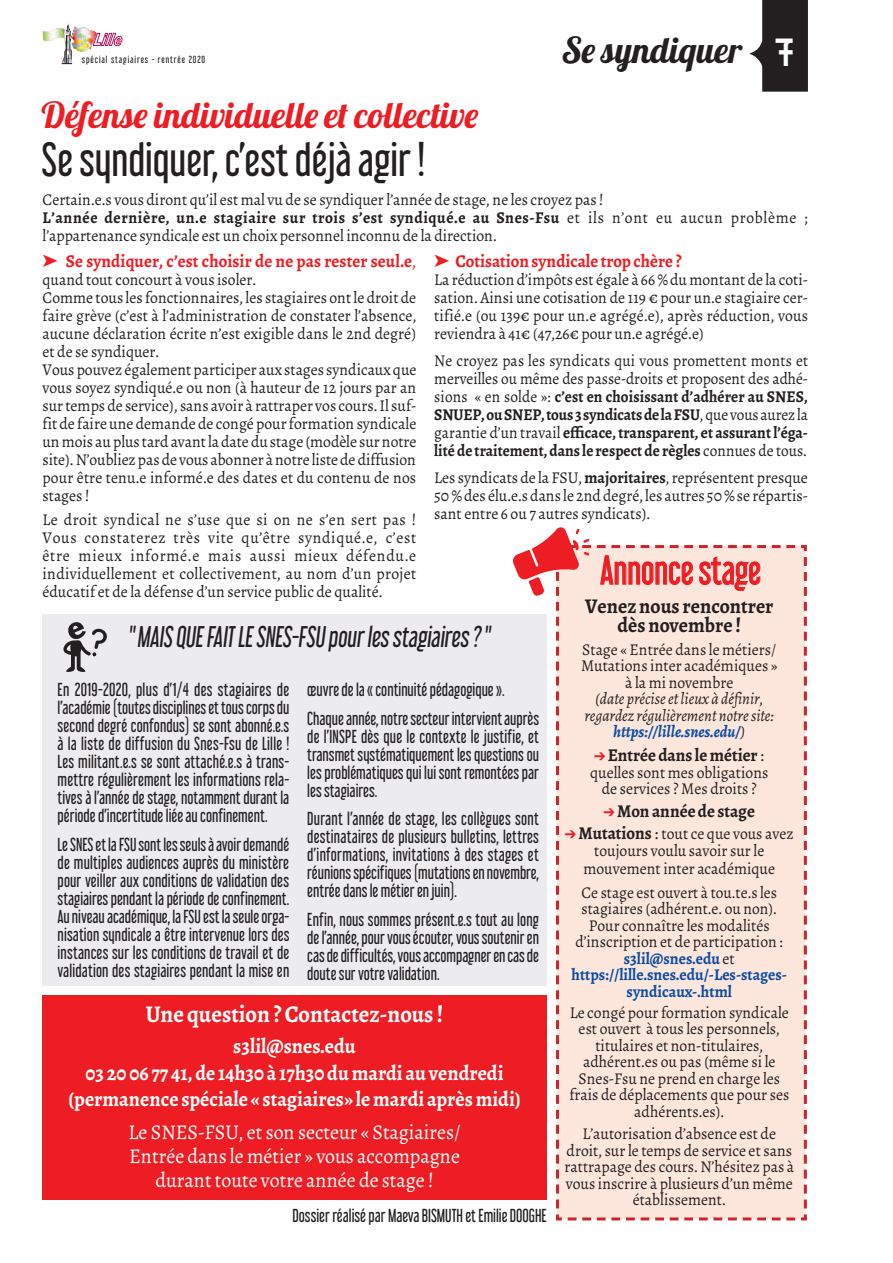
<style>
.page{position:relative;width:893px;height:1263px;background:#fff}
.page>*{position:absolute;margin:0;border:0;box-sizing:border-box;transform-origin:0 0}
.t1{font:42px "Libel Suit Rg";color:#231f20}
.t2{font:36px "Lobster 1.4";color:#ee1d23}
.t3{font:36px "Libel Suit Rg";color:#ee1d23;scale:.95 1}
.t4{font:35.85px "Lobster 1.4";letter-spacing:.035em;color:#231f20}
.t5{font:26.25px "Libel Suit Rg";color:#231f20;scale:.92 1}
.t6{font:700 24px "Alegreya";color:#fff;scale:.95 1}
.t7{font:700 21px/26.2px "Alegreya";color:#fff;text-align:center;scale:.95 1}
.t8{font:21px/24px "Alegreya";color:#fff;text-align:center;scale:.95 1}
.t9{font:700 21px/19.5px "Alegreya";color:#231f20;text-align:center;scale:.95 1}
.t10{font:700 18px "Alegreya";letter-spacing:.005em;color:#ee1d23;scale:.95 1}
.t11{font:700 18px "Alegreya";color:#231f20;scale:.95 1}
.t12{font:16.5px/18px "Alegreya";color:#231f20;text-align:center;scale:.95 1}
.t13{font:16.5px/18px "Libel Suit Rg";color:#231f20;text-align:justify;scale:.95 1}
.t14{font:16.5px/18px "Alegreya";color:#231f20;text-align:justify;scale:.93 1}
.t15{font:16.5px/16.5px "Alegreya";color:#231f20;text-align:center;scale:.94 1}
.t16{font:italic 16.5px/16.5px "Alegreya";color:#231f20;text-align:center;scale:.95 1}
.t17{font:9px "Libel Suit Rg";letter-spacing:.1em;color:#231f20}
.s1{font-family:"Lastwaerkbold";font-size:39px;color:#fff}
.s2{font-weight:700}
.s3{font-weight:400}
.s4{font-weight:700;color:#0d4da1}
.s5{color:#ee1d23}
.s6{font-weight:700;font-size:18px}
.s7{font-size:18px}
</style>
<div class="page">
<svg style="left:750px;top:0;width:58px;height:92px"></svg>
<img style="left:42px;top:22px;width:55px;height:42px">
<svg style="left:93px;top:33px;width:29px;height:13px"></svg>
<div style="left:43px;top:995px;width:504px;height:205px;background:#ee1d23"></div>
<svg style="left:556px;top:545px;width:251px;height:676px;background:#f7cfc7"></svg>
<svg style="left:513px;top:527px;width:282px;height:684px;background:#fbd9d0"></svg>
<div style="left:43px;top:614px;width:504px;height:372px;background:#ececee"></div>
<svg style="left:63px;top:622px;width:44px;height:50px"></svg>
<p class="t17" style="left:82px;top:53px;width:125px">spécial stagiaires - rentrée 2020</p>
<h2 class="t2" style="left:42px;top:92px;width:438px">Défense individuelle et collective</h2>
<h1 class="t1" style="left:42px;top:125px;width:385px">Se syndiquer, c’est déjà agir !</h1>
<h3 class="t4" style="left:562px;top:27px;width:234px">Se syndiquer <span class="s1">7</span></h3>
<p class="t12" style="left:43px;top:191px;width:808px;text-align:left">Certain.e.s vous diront qu’il est mal vu de se syndiquer l’année de stage, ne les croyez pas !<br><span class="s2">L’année dernière, un.e stagiaire sur trois s’est syndiqué.e au Snes-Fsu</span> et ils n’ont eu aucun problème ; l’appartenance syndicale est un choix personnel inconnu de la direction.</p>
<p class="t10" style="left:43px;top:250px;width:395px">➤ Se syndiquer, c’est choisir de ne pas rester seul.e<span class="s3">,</span></p>
<p class="t12" style="left:43px;top:271px;width:395px;text-align:left">quand tout concourt à vous isoler.<br>Comme tous les fonctionnaires, les stagiaires ont le droit de faire grève (c’est à l’administration de constater l’absence, aucune déclaration écrite n’est exigible dans le 2nd degré) et de se syndiquer.<br>Vous pouvez également participer aux stages syndicaux que vous soyez syndiqué.e ou non (à hauteur de 12 jours par an sur temps de service), sans avoir à rattraper vos cours. Il suf&shy;fit de faire une demande de congé pour formation syndicale un mois au plus tard avant la date du stage (modèle sur notre site). N’oubliez pas de vous abonner à notre liste de diffusion pour être tenu.e informé.e des dates et du contenu de nos stages !</p>
<p class="t12" style="left:43px;top:511px;width:395px;text-align:justify">Le droit syndical ne s’use que si on ne s’en sert pas !<br>Vous constaterez très vite qu’être syndiqué.e, c’est être mieux informé.e mais aussi mieux défendu.e individuellement et collectivement, au nom d’un projet éducatif et de la défense d’un service public de qualité.</p>
<p class="t10" style="left:434px;top:250px;width:262px">➤ Cotisation syndicale trop chère ?</p>
<p class="t12" style="left:434px;top:271px;width:395px;text-align:justify">La réduction d’impôts est égale à 66 % du montant de la coti&shy;sation. Ainsi une cotisation de 119 € pour un.e stagiaire cer&shy;tifié.e (ou 139€ pour un.e agrégé.e), après réduction, vous reviendra à 41€ (47,26€ pour un.e agrégé.e)</p>
<p class="t14" style="left:434px;top:352px;width:404px">Ne croyez pas les syndicats qui vous promettent monts et merveilles ou même des passe-droits et proposent des adhé&shy;sions « en solde »: <span class="s2">c’est en choisissant d’adhérer au SNES, SNUEP, ou SNEP, tous 3 syndicats de la FSU</span>, que vous aurez la garantie d’un travail <span class="s2">efficace, transparent, et assurant l’éga&shy;lité de traitement, dans le respect de règles</span> connues de tous.</p>
<p class="t12" style="left:434px;top:469px;width:395px;text-align:justify">Les syndicats de la FSU, <span class="s2">majoritaires</span>, représentent presque 50 % des élu.e.s dans le 2nd degré, les autres 50 % se répartis&shy;sant entre 6 ou 7 autres syndicats).</p>
<h2 class="t3" style="left:600px;top:541px;width:171px">Annonce stage</h2>
<p class="t9" style="left:585px;top:596px;width:200px">Venez nous rencontrer dès novembre !</p>
<p class="t12" style="left:581px;top:641px;width:208px;line-height:16.5px">Stage « Entrée dans le métiers/<br>Mutations inter académiques » à la mi novembre</p>
<p class="t16" style="left:584px;top:691px;width:201px">(date précise et lieux à définir, regardez régulièrement notre site: <span class="s4">https://lille.snes.edu/</span>)</p>
<p class="t11" style="left:594px;top:744px;width:181px"><span class="s5">➔</span> Entrée dans le métier <span class="s3">:</span></p>
<p class="t12" style="left:590px;top:764px;width:189px;line-height:16.5px">quelles sont mes obligations de services ? Mes droits ?</p>
<p class="t11" style="left:604px;top:799px;width:161px"><span class="s5">➔</span> Mon année de stage</p>
<p class="t12" style="left:565px;top:826px;width:242px;line-height:16.5px"><span class="s5">➔</span> <span class="s6">Mutations</span> <span class="s7">:</span> tout ce que vous avez toujours voulu savoir sur le</p>
<p class="t12" style="left:581px;top:856px;width:207px;line-height:24px;text-align:left">mouvement inter académique<br>Ce stage est ouvert à tou.te.s les</p>
<p class="t15" style="left:572px;top:901px;width:231px">stagiaires (adhérent.e. ou non).<br>Pour connaître les modalités d’inscription et de participation : <span class="s4">s3lil@snes.edu</span> et <span class="s4">https://lille.snes.edu/-Les-stages&shy;syndicaux-.html</span></p>
<p class="t12" style="left:569px;top:1004px;width:233px;line-height:16.5px">Le congé pour formation syndicale est ouvert à tous les personnels, titulaires et non-titulaires, adhérent.es ou pas (même si le<br>Snes-Fsu ne prend en charge les frais de déplacements que pour ses adhérents.es).</p>
<p class="t12" style="left:564px;top:1126px;width:243px;line-height:16.5px">L’autorisation d’absence est de droit, sur le temps de service et sans rattrapage des cours. N’hésitez pas à vous inscrire à plusieurs d’un même établissement.</p>
<h3 class="t5" style="left:128px;top:615px;width:400px">"MAIS QUEFAITLESNES-FSU pourlesstagiaires?"</h3>
<p class="t13" style="left:58px;top:679px;width:246px">En 2019-2020, plus d’1/4 des stagiaires de l’académie (toutes disciplines et tous corps du second degré confondus) se sont abonné.e.s à la liste de diffusion du Snes-Fsu de Lille !<br>Les militant.e.s se sont attaché.e.s à trans&shy;mettre régulièrement les informations rela&shy;tives à l’année de stage, notamment durant la période d’incertitude liée au confinement.</p>
<p class="t13" style="left:58px;top:833px;width:246px">Le SNES et la FSU sont les seuls à avoir demandé de multiples audiences auprès du ministère pour veiller aux conditions de validation des stagiaires pendant la période de confinement.<br>Au niveau académique, la FSU est la seule orga&shy;nisation syndicale a être intervenue lors des instances sur les conditions de travail et de validation des stagiaires pendant la mise en</p>
<p class="t13" style="left:307px;top:673px;width:245px;line-height:28.7px">œuvre de la «continuité pédagogique ».<br>Chaque année, notre secteur intervient auprès</p>
<p class="t13" style="left:307px;top:725px;width:245px">de l’INSPE dès que le contexte le justifie, et transmet systématiquement les questions ou les problématiques qui lui sont remontées par les stagiaires.</p>
<p class="t13" style="left:307px;top:808px;width:245px">Durant l’année de stage, les collègues sont destinataires de plusieurs bulletins, lettres d’informations, invitations à des stages et réunions spécifiques (mutations en novembre, entrée dans le métier en juin).</p>
<p class="t13" style="left:307px;top:909px;width:245px">Enfin, nous sommes présent.e.s tout au long de l’année, pour vous écouter, vous soutenir en cas de difficultés, vous accompagner en cas de doute sur votre validation.</p>
<h3 class="t6" style="left:146px;top:998px;width:315px">Une question ? Contactez-nous !</h3>
<p class="t7" style="left:68px;top:1033px;width:478px">s3lil@snes.edu<br>03 20 06 77 41, de 14h30 à 17h30 du mardi au vendredi (permanence spéciale « stagiaires» le mardi après midi)</p>
<p class="t8" style="left:129px;top:1120px;width:351px">Le SNES-FSU, et son secteur « Stagiaires/<br>Entrée dans le métier » vous accompagne durant toute votre année de stage !</p>
<p class="t13" style="left:293px;top:1205px;width:269px">Dossier réalisé par Maeva BISMUTH et Emilie DOOGHE</p>
</div>
